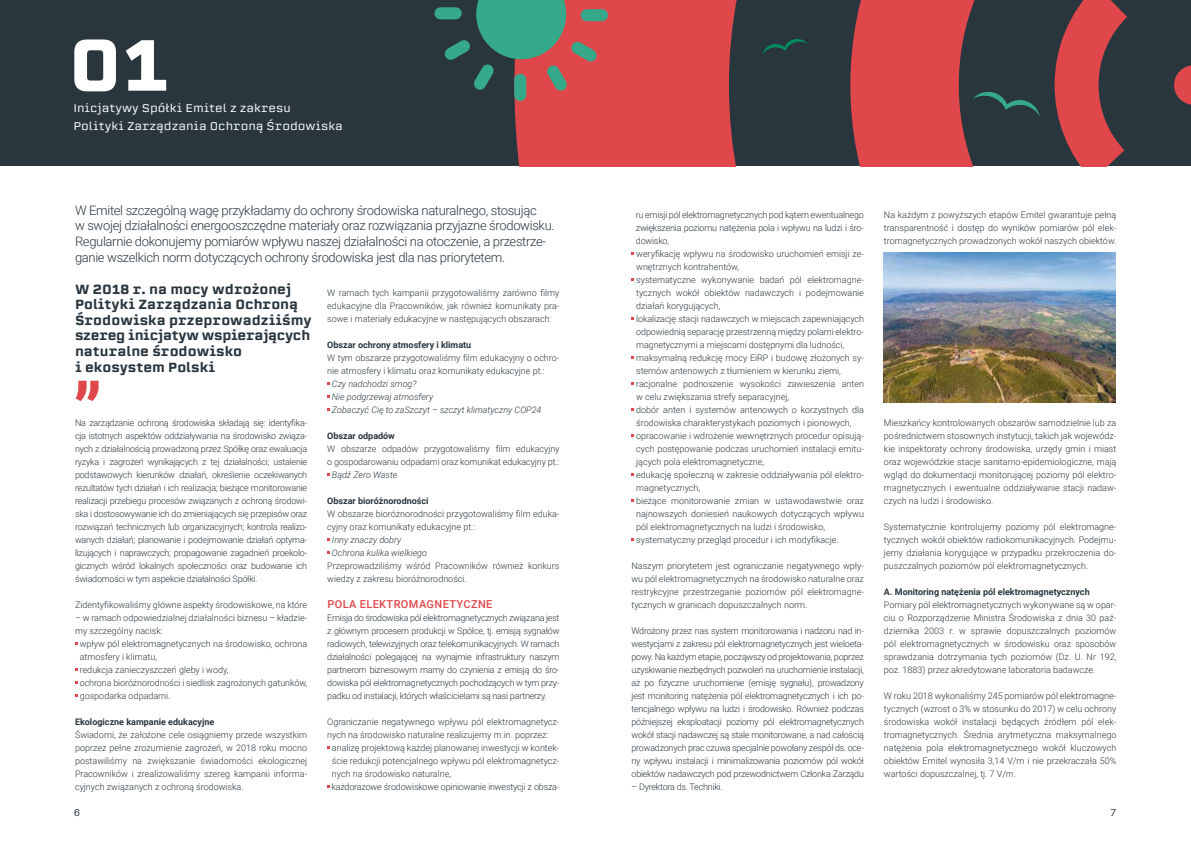
<style>
.page{position:relative;width:1191px;height:842px;background:#fff}
.page>*{position:absolute;margin:0;border:0;box-sizing:border-box;transform-origin:0 0}
.t1{font:700 70.8px "Erbaum";color:#fff}
.t2{font:300 13px/15.6px "Roboto";letter-spacing:-.025em;color:#29363e}
.t3{font:500 13px/15.6px "Erbaum";color:#29363e}
.t4{font:11px/18px "Erbaum";color:#fff}
.t5{font:500 11px "Roboto";letter-spacing:.035em;color:#df474b}
.t6{font:10px "Aileron";color:#29363e}
.t7{font:300 9px/13px "Roboto";color:#29363e;text-align:justify}
.t8{font:700 9px "Roboto";color:#29363e}
.t9{font:italic 300 9px/13px "Roboto";color:#29363e}
.t10{font:300 9px "Roboto";letter-spacing:-.02em;color:#29363e}
.t11{font:300 9px "Roboto";letter-spacing:-.025em;color:#29363e}
</style>
<div class="page">
<div style="left:0;top:0;width:1191px;height:166px;background:#29363e"></div>
<svg style="left:1174px;top:65px;width:17px;height:40px"></svg>
<div style="left:514px;top:0;width:223px;height:166px;background:#df474b"></div>
<svg style="left:1054px;top:0;width:73px;height:166px"></svg>
<div style="left:434px;top:7px;width:28px;height:12px;background:#36a98b;border-radius:6px"></div>
<div style="left:514px;top:74px;width:12px;height:27px;background:#36a98b;border-radius:6px"></div>
<svg style="left:444px;top:0;width:153px;height:91px"></svg>
<div style="left:581px;top:9px;width:27px;height:12px;background:#36a98b;border-radius:6px"></div>
<svg style="left:762px;top:39px;width:46px;height:16px"></svg>
<svg style="left:850px;top:0;width:190px;height:166px"></svg>
<img style="left:883px;top:252px;width:233px;height:151px">
<svg style="left:76px;top:381px;width:23px;height:20px"></svg>
<h1 class="t1" style="left:69px;top:14px;width:102px">01</h1>
<p class="t4" style="left:73px;top:98px;width:271px">Inicjatywy Spółki Emitel z zakresu<br>Polityki Zarządzania Ochroną Środowiska</p>
<p class="t2" style="left:75px;top:202px;width:481px">W Emitel szczególną wagę przykładamy do ochrony środowiska naturalnego, stosując<br>w swojej działalności energooszczędne materiały oraz rozwiązania przyjazne środowisku.<br>Regularnie dokonujemy pomiarów wpływu naszej działalności na otoczenie, a przestrze&shy;ganie wszelkich norm dotyczących ochrony środowiska jest dla nas priorytetem.</p>
<h2 class="t3" style="left:75px;top:281px;width:238px">W 2018 r. na mocy wdrożonej<br>Polityki Zarządzania Ochroną<br>Środowiska przeprowadziiśmy szereg inicjatyw wspierających naturalne środowisko<br>i ekosystem Polski</h2>
<p class="t7" style="left:75px;top:416px;width:234px">Na zarządzanie ochroną środowiska składają się: identyfika&shy;cja istotnych aspektów oddziaływania na środowisko związa&shy;nych z działalnością prowadzoną przez Spółkę oraz ewaluacja ryzyka i zagrożeń wynikających z tej działalności; ustalenie podstawowych kierunków działań, określenie oczekiwanych rezultatów tych działań i ich realizacja; bieżące monitorowanie realizacji przebiegu procesów związanych z ochroną środowi&shy;ska i dostosowywanie ich do zmieniających się przepisów oraz rozwiązań technicznych lub organizacyjnych; kontrola realizo&shy;wanych działań; planowanie i podejmowanie działań optyma&shy;lizujących i naprawczych; propagowanie zagadnień proekolo&shy;gicznych wśród lokalnych społeczności oraz budowanie ich świadomości w tym aspekcie działalności Spółki.</p>
<p class="t7" style="left:75px;top:598px;width:234px">Zidentyfikowaliśmy główne aspekty środowiskowe, na które</p>
<p class="t7" style="left:75px;top:611px;width:234px">– w ramach odpowiedzialnej działalności biznesu – kładzie-</p>
<p class="t7" style="left:75px;top:624px;width:89px">my szczególny nacisk:</p>
<p class="t7" style="left:80px;top:637px;width:229px">wpływ pól elektromagnetycznych na środowisko, ochrona</p>
<p class="t7" style="left:80px;top:650px;width:79px">atmosfery i klimatu,</p>
<p class="t7" style="left:80px;top:663px;width:150px">redukcja zanieczyszczeń gleby i wody,</p>
<p class="t7" style="left:80px;top:676px;width:229px">ochrona bioróżnorodności i siedlisk zagrożonych gatunków,</p>
<p class="t7" style="left:80px;top:689px;width:92px">gospodarka odpadami.</p>
<p class="t8" style="left:75px;top:715px;width:141px">Ekologiczne kampanie edukacyjne</p>
<p class="t7" style="left:75px;top:728px;width:234px">Świadomi, że założone cele osiągniemy przede wszystkim poprzez pełne zrozumienie zagrożeń, w 2018 roku mocno postawiliśmy na zwiększanie świadomości ekologicznej Pracowników i zrealizowaliśmy szereg kampanii informa&shy;cyjnych związanych z ochroną środowiska.</p>
<p class="t7" style="left:327px;top:286px;width:234px">W ramach tych kampanii przygotowaliśmy zarówno filmy edukacyjne dla Pracowników, jak również komunikaty pra&shy;sowe i materiały edukacyjne w następujących obszarach:</p>
<p class="t8" style="left:327px;top:338px;width:146px">Obszar ochrony atmosfery i klimatu</p>
<p class="t7" style="left:327px;top:351px;width:234px">W tym obszarze przygotowaliśmy film edukacyjny o ochro&shy;nie atmosfery i klimatu oraz komunikaty edukacyjne pt.:</p>
<p class="t9" style="left:332px;top:377px;width:211px">Czy nadchodzi smog?<br>Nie podgrzewaj atmosfery<br>Zobaczyć Cię to zaSzczyt – szczyt klimatyczny COP24</p>
<p class="t8" style="left:327px;top:429px;width:69px">Obszar odpadów</p>
<p class="t7" style="left:327px;top:442px;width:234px">W obszarze odpadów przygotowaliśmy film edukacyjny o gospodarowaniu odpadami oraz komunikat edukacyjny pt.:</p>
<p class="t9" style="left:332px;top:468px;width:67px">Bądź Zero Waste</p>
<p class="t8" style="left:327px;top:494px;width:103px">Obszar bioróżnorodności</p>
<p class="t7" style="left:327px;top:507px;width:234px">W obszarze bioróżnorodności przygotowaliśmy film eduka&shy;cyjny oraz komunikaty edukacyjne pt.:</p>
<p class="t9" style="left:332px;top:533px;width:97px">Inny znaczy dobry<br>Ochrona kulika wielkiego</p>
<p class="t7" style="left:327px;top:559px;width:234px">Przeprowadziliśmy wśród Pracowników również konkurs wiedzy z zakresu bioróżnorodności.</p>
<p class="t5" style="left:327px;top:596px;width:166px">POLA ELEKTROMAGNETYCZNE</p>
<p class="t7" style="left:327px;top:611px;width:234px">Emisja do środowiska pól elektromagnetycznych związana jest z głównym procesem produkcji w Spółce, tj. emisją sygnałów radiowych, telewizyjnych oraz telekomunikacyjnych. W ramach działalności polegającej na wynajmie infrastruktury naszym partnerom biznesowym mamy do czynienia z emisją do śro&shy;dowiska pól elektromagnetycznych pochodzących w tym przy&shy;padku od instalacji, których właścicielami są nasi partnerzy.</p>
<p class="t7" style="left:327px;top:715px;width:234px">Ograniczanie negatywnego wpływu pól elektromagnetycz-</p>
<p class="t7" style="left:327px;top:728px;width:223px">nych na środowisko naturalne realizujemy m.in. poprzez:</p>
<p class="t7" style="left:332px;top:741px;width:229px">analizę projektową każdej planowanej inwestycji w kontek-</p>
<p class="t7" style="left:332px;top:754px;width:229px">ście redukcji potencjalnego wpływu pól elektromagnetycz-</p>
<p class="t7" style="left:332px;top:767px;width:121px">nych na środowisko naturalne,</p>
<p class="t10" style="left:331px;top:780px;width:229px">każdorazowe środowiskowe opiniowanie inwestycji z obsza-</p>
<p class="t7" style="left:636px;top:208px;width:230px;text-align:left">ru emisji pól elektromagnetycznych pod kątem ewentualnego zwiększenia poziomu natężenia pola i wpływu na ludzi i śro&shy;dowisko,<br>weryfikację wpływu na środowisko uruchomień emisji ze&shy;wnętrznych kontrahentów,<br>systematyczne wykonywanie badań pól elektromagne&shy;tycznych wokół obiektów nadawczych i podejmowanie działań korygujących,<br>lokalizację stacji nadawczych w miejscach zapewniających odpowiednią separację przestrzenną między polami elektro&shy;magnetycznymi a miejscami dostępnymi dla ludności, maksymalną redukcję mocy EiRP i budowę złożonych sy&shy;stemów antenowych z tłumieniem w kierunku ziemi, racjonalne podnoszenie wysokości zawieszenia anten w celu zwiększania strefy separacyjnej,<br>dobór anten i systemów antenowych o korzystnych dla środowiska charakterystykach poziomych i pionowych, opracowanie i wdrożenie wewnętrznych procedur opisują&shy;cych postępowanie podczas uruchomień instalacji emitu&shy;jących pola elektromagnetyczne,<br>edukację społeczną w zakresie oddziaływania pól elektro&shy;magnetycznych,<br>bieżące monitorowanie zmian w ustawodawstwie oraz najnowszych doniesień naukowych dotyczących wpływu pól elektromagnetycznych na ludzi i środowisko, systematyczny przegląd procedur i ich modyfikacje.</p>
<p class="t7" style="left:631px;top:559px;width:234px">Naszym priorytetem jest ograniczanie negatywnego wpły&shy;wu pól elektromagnetycznych na środowisko naturalne oraz restrykcyjne przestrzeganie poziomów pól elektromagne&shy;tycznych w granicach dopuszczalnych norm.</p>
<p class="t7" style="left:631px;top:624px;width:234px">Wdrożony przez nas system monitorowania i nadzoru nad in&shy;westycjami z zakresu pól elektromagnetycznych jest wieloeta&shy;powy. Na każdym etapie, począwszy od projektowania, poprzez uzyskiwanie niezbędnych pozwoleń na uruchomienie instalacji, aż po fizyczne uruchomienie (emisję sygnału), prowadzony jest monitoring natężenia pól elektromagnetycznych i ich po&shy;tencjalnego wpływu na ludzi i środowisko. Również podczas późniejszej eksploatacji poziomy pól elektromagnetycznych wokół stacji nadawczej są stale monitorowane, a nad całością prowadzonych prac czuwa specjalnie powołany zespół ds. oce&shy;ny wpływu instalacji i minimalizowania poziomów pól wokół obiektów nadawczych pod przewodnictwem Członka Zarządu</p>
<p class="t11" style="left:631px;top:780px;width:92px">– Dyrektora ds. Techniki.</p>
<p class="t7" style="left:884px;top:208px;width:234px">Na każdym z powyższych etapów Emitel gwarantuje pełną transparentność i dostęp do wyników pomiarów pól elek&shy;tromagnetycznych prowadzonych wokół naszych obiektów.</p>
<p class="t7" style="left:884px;top:416px;width:234px">Mieszkańcy kontrolowanych obszarów samodzielnie lub za pośrednictwem stosownych instytucji, takich jak wojewódz&shy;kie inspektoraty ochrony środowiska, urzędy gmin i miast oraz wojewódzkie stacje sanitarno-epidemiologiczne, mają wgląd do dokumentacji monitorującej poziomy pól elektro&shy;magnetycznych i ewentualne oddziaływanie stacji nadaw&shy;czych na ludzi i środowisko.</p>
<p class="t7" style="left:884px;top:520px;width:234px">Systematycznie kontrolujemy poziomy pól elektromagne&shy;tycznych wokół obiektów radiokomunikacyjnych. Podejmu&shy;jemy działania korygujące w przypadku przekroczenia do&shy;puszczalnych poziomów pól elektromagnetycznych.</p>
<p class="t8" style="left:884px;top:585px;width:207px">A. Monitoring natężenia pól elektromagnetycznych</p>
<p class="t7" style="left:884px;top:598px;width:234px">Pomiary pól elektromagnetycznych wykonywane są w opar&shy;ciu o Rozporządzenie Ministra Środowiska z dnia 30 paź&shy;dziernika 2003 r. w sprawie dopuszczalnych poziomów pól elektromagnetycznych w środowisku oraz sposobów sprawdzania dotrzymania tych poziomów (Dz. U. Nr 192, poz. 1883) przez akredytowane laboratoria badawcze.</p>
<p class="t7" style="left:884px;top:689px;width:234px">W roku 2018 wykonaliśmy 245 pomiarów pól elektromagne&shy;tycznych (wzrost o 3% w stosunku do 2017) w celu ochrony środowiska wokół instalacji będących źródłem pól elek&shy;tromagnetycznych. Średnia arytmetyczna maksymalnego natężenia pola elektromagnetycznego wokół kluczowych obiektów Emitel wynosiła 3,14 V/m i nie przekraczała 50% wartości dopuszczalnej, tj. 7 V/m.</p>
<p class="t6" style="left:74px;top:807px;width:7px">6</p>
<p class="t6" style="left:1110px;top:807px;width:7px">7</p>
</div>
